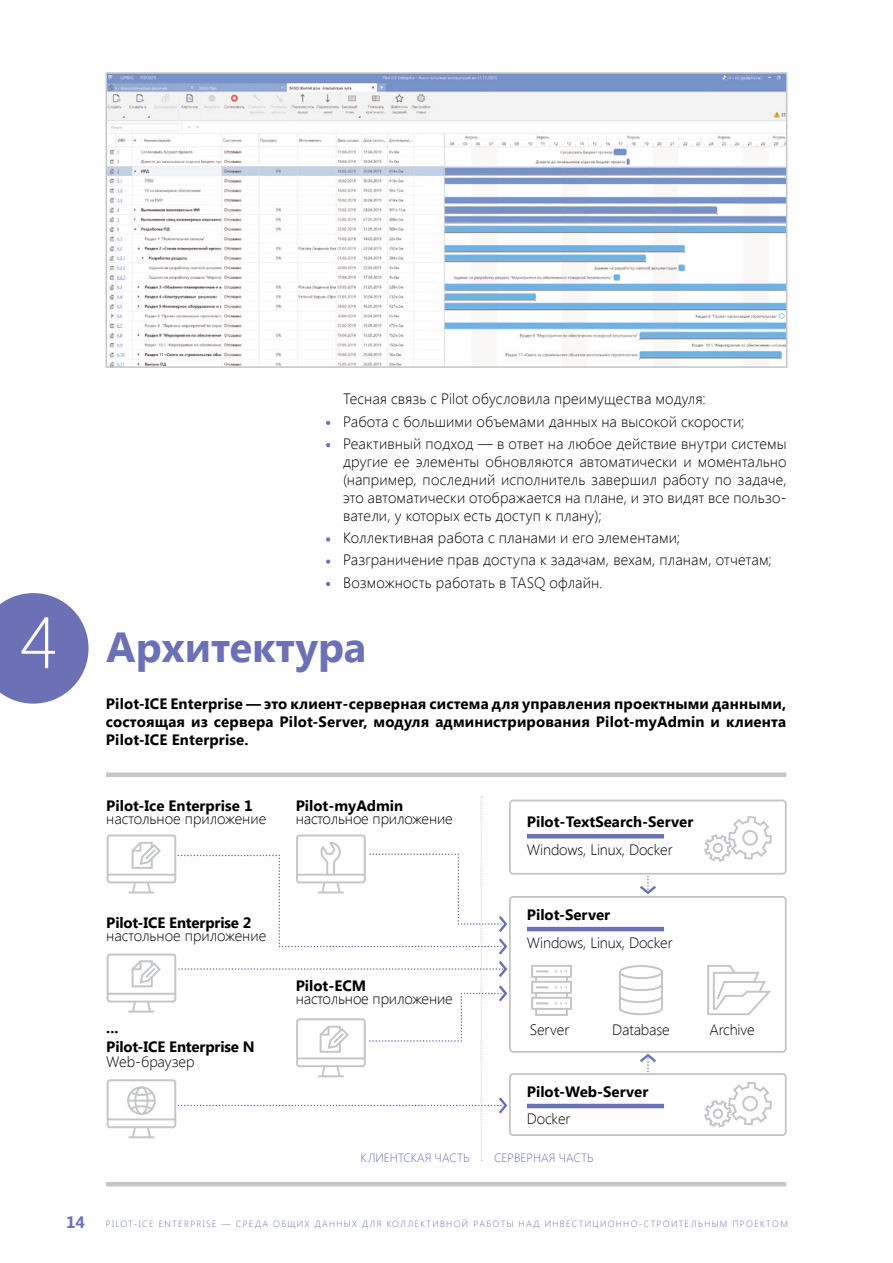
<style>
.page{position:relative;width:893px;height:1263px;background:#fff}
.page>*{position:absolute;margin:0;border:0;box-sizing:border-box;transform-origin:0 0}
.t1{font:300 72.6px "Segoe UI";color:#fff}
.t2{font:700 42px "Segoe UI";color:#6b71b4}
.t3{font:700 16.5px "Segoe UI";color:#6b71b4}
.t4{font:300 15px/22.2px "Segoe UI";letter-spacing:.005em;color:#000}
.t5{font:700 15px/18px "Segoe UI";color:#000;text-align:justify}
.t6{font:300 12px "Segoe UI";color:#6b71b4}
.t7{font:300 9px "Segoe UI";letter-spacing:.145em;color:#6b71b4}
</style>
<div class="page">
<svg style="left:106px;top:796px;width:681px;height:365px"></svg>
<div style="left:619px;top:965px;width:44px;height:14px;border:2px solid #c3c5c8;border-radius:50%"></div>
<div style="left:106px;top:772px;width:680px;height:5px;background:#c3c5c8"></div>
<hr style="left:106px;top:1182px;width:680px;height:4px;background:#c3c5c8">
<svg style="left:0;top:593px;width:89px;height:111px"></svg>
<svg style="left:326px;top:421px;width:4px;height:4px"></svg>
<svg style="left:326px;top:443px;width:4px;height:4px"></svg>
<svg style="left:326px;top:537px;width:4px;height:4px"></svg>
<svg style="left:326px;top:559px;width:4px;height:5px"></svg>
<svg style="left:326px;top:582px;width:4px;height:4px"></svg>
<img style="left:109px;top:75px;width:675px;height:290px">
<div style="left:106px;top:72px;width:681px;height:296px;border:2px solid #c3c5c8"></div>
<h1 class="t1" style="left:21px;top:592px;width:39px">4</h1>
<p class="t4" style="left:343px;top:387px;width:445px">Тесная связь с Pilot обусловила преимущества модуля:<br>Работа с большими объемами данных на высокой скорости;<br>Реактивный подход — в ответ на любое действие внутри системы</p>
<p class="t4" style="left:343px;top:452px;width:445px;line-height:18px;text-align:justify">другие ее элементы обновляются автоматически и моментально (например, последний исполнитель завершил работу по задаче, это автоматически отображается на плане, и это видят все пользо&shy;ватели, у которых есть доступ к плану);</p>
<p class="t4" style="left:343px;top:526px;width:430px">Коллективная работа с планами и его элементами;<br>Разграничение прав доступа к задачам, вехам, планам, отчетам;<br>Возможность работать в TASQ офлайн.</p>
<h2 class="t2" style="left:106px;top:617px;width:262px">Архитектура</h2>
<p class="t5" style="left:106px;top:694px;width:682px">Pilot-ICE Enterprise — это клиент-серверная система для управления проектными данными, состоящая из сервера Pilot-Server, модуля администрирования Pilot-myAdmin и клиента Pilot-ICE Enterprise.</p>
<p class="t5" style="left:106px;top:796px;width:148px">Pilot-Ice Enterprise 1</p>
<p class="t4" style="left:106px;top:807px;width:161px">настольное приложение</p>
<p class="t5" style="left:106px;top:913px;width:147px">Pilot-ICE Enterprise 2</p>
<p class="t4" style="left:106px;top:924px;width:161px">настольное приложение</p>
<p class="t5" style="left:106px;top:1017px;width:150px;line-height:18.8px">...<br>Pilot-ICE Enterprise N</p>
<p class="t4" style="left:106px;top:1050px;width:90px">Web-браузер</p>
<p class="t5" style="left:296px;top:796px;width:109px">Pilot-myAdmin</p>
<p class="t4" style="left:296px;top:807px;width:158px">настольное приложение</p>
<p class="t5" style="left:296px;top:976px;width:72px">Pilot-ECM</p>
<p class="t4" style="left:296px;top:987px;width:158px">настольное приложение</p>
<p class="t5" style="left:527px;top:812px;width:168px">Pilot-TextSearch-Server</p>
<p class="t4" style="left:527px;top:838px;width:147px">Windows, Linux, Docker</p>
<p class="t5" style="left:527px;top:905px;width:85px">Pilot-Server</p>
<p class="t4" style="left:527px;top:931px;width:147px">Windows, Linux, Docker</p>
<p class="t4" style="left:530px;top:1018px;width:41px">Server</p>
<p class="t4" style="left:612px;top:1018px;width:59px">Database</p>
<p class="t4" style="left:709px;top:1018px;width:47px">Archive</p>
<p class="t5" style="left:527px;top:1082px;width:123px">Pilot-Web-Server</p>
<p class="t4" style="left:527px;top:1107px;width:45px">Docker</p>
<p class="t6" style="left:361px;top:1149px;width:111px">КЛИЕНТСКАЯ ЧАСТЬ</p>
<p class="t6" style="left:494px;top:1149px;width:101px">СЕРВЕРНАЯ ЧАСТЬ</p>
<p class="t3" style="left:66px;top:1210px;width:20px">14</p>
<p class="t7" style="left:106px;top:1217px;width:683px">PILOT-ICE ENTERPRISE — СРЕДА ОБЩИХ ДАННЫХ ДЛЯ КОЛЛЕКТИВНОЙ РАБОТЫ НАД ИНВЕСТИЦИОННО-СТРОИТЕЛЬНЫМ ПРОЕКТОМ</p>
</div>
